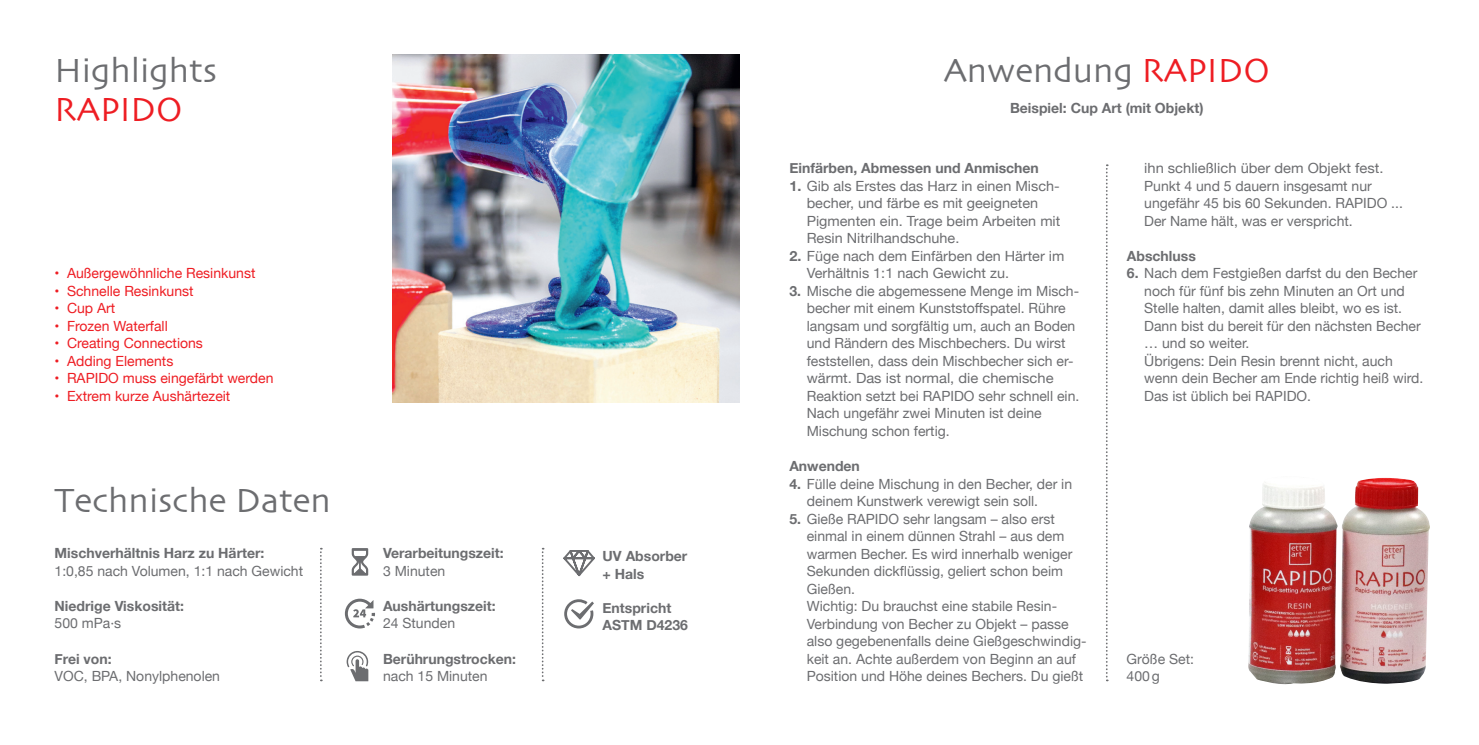
<style>
.page{position:relative;width:1479px;height:745px;background:#fff}
.page>*{position:absolute;margin:0;border:0;box-sizing:border-box;transform-origin:0 0}
.t1{font:35px "Skia";color:#6c6d70}
.t2{font:35px "Skia";color:#ee1d23}
.t3{font:14px/17.5px "Helvetica Neue";color:#6c6d70}
.t4{font:700 14px/17.5px "Helvetica Neue";color:#6c6d70}
.t5{font:14px "Helvetica Neue";color:#ee1d23}
.t6{font:14px/17.5px "Helvetica Neue";color:#6c6d70;scale:1.05 1}
.s1{color:#ee1d23}
.s2{font-weight:700}
</style>
<div class="page">
<img style="left:392px;top:55px;width:347px;height:347px">
<svg style="left:1106px;top:164px;width:1px;height:516px"></svg>
<svg style="left:320px;top:547px;width:2px;height:133px"></svg>
<svg style="left:542px;top:547px;width:1px;height:133px"></svg>
<svg style="left:345px;top:598px;width:30px;height:30px"></svg>
<svg style="left:352px;top:548px;width:16px;height:27px"></svg>
<svg style="left:346px;top:651px;width:22px;height:29px"></svg>
<img style="left:1248px;top:477px;width:182px;height:208px">
<svg style="left:563px;top:550px;width:32px;height:27px"></svg>
<svg style="left:564px;top:599px;width:30px;height:30px"></svg>
<h1 class="t1" style="left:55px;top:50px;width:164px">Highlights</h1>
<h1 class="t2" style="left:55px;top:88px;width:130px">RAPIDO</h1>
<p class="t5" style="left:55px;top:263px;width:202px">• Außergewöhnliche Resinkunst</p>
<p class="t5" style="left:55px;top:280px;width:140px">• Schnelle Resinkunst</p>
<p class="t5" style="left:55px;top:298px;width:62px">• Cup Art</p>
<p class="t5" style="left:55px;top:315px;width:115px">• Frozen Waterfall</p>
<p class="t5" style="left:55px;top:333px;width:150px">• Creating Connections</p>
<p class="t5" style="left:55px;top:350px;width:120px">• Adding Elements</p>
<p class="t5" style="left:55px;top:368px;width:220px">• RAPIDO muss eingefärbt werden</p>
<p class="t5" style="left:55px;top:385px;width:177px">• Extrem kurze Aushärtezeit</p>
<h1 class="t1" style="left:55px;top:479px;width:278px">Technische Daten</h1>
<p class="t4" style="left:55px;top:544px;width:211px">Mischverhältnis Harz zu Härter:</p>
<p class="t3" style="left:55px;top:562px;width:250px">1:0,85 nach Volumen, 1:1 nach Gewicht</p>
<p class="t4" style="left:55px;top:597px;width:131px">Niedrige Viskosität:</p>
<p class="t3" style="left:55px;top:615px;width:68px">500 mPa·s</p>
<p class="t4" style="left:55px;top:650px;width:59px">Frei von:</p>
<p class="t3" style="left:55px;top:668px;width:167px">VOC, BPA, Nonylphenolen</p>
<p class="t4" style="left:383px;top:544px;width:122px">Verarbeitungszeit:</p>
<p class="t3" style="left:383px;top:562px;width:64px">3 Minuten</p>
<p class="t4" style="left:383px;top:597px;width:114px">Aushärtungszeit:</p>
<p class="t3" style="left:383px;top:615px;width:74px">24 Stunden</p>
<p class="t4" style="left:383px;top:650px;width:135px">Berührungstrocken:</p>
<p class="t3" style="left:383px;top:668px;width:106px">nach 15 Minuten</p>
<p class="t4" style="left:602px;top:547px;width:86px">UV Absorber + Hals</p>
<p class="t4" style="left:602px;top:599px;width:87px">Entspricht<br>ASTM D4236</p>
<h1 class="t1" style="left:943px;top:50px;width:327px">Anwendung <span class="s1">RAPIDO</span></h1>
<p class="t4" style="left:1010px;top:100px;width:195px">Beispiel: Cup Art (mit Objekt)</p>
<p class="t4" style="left:789px;top:160px;width:251px">Einfärben, Abmessen und Anmischen</p>
<p class="t3" style="left:806px;top:178px;width:255px;text-indent:-17px"><span class="s2">1.</span> Gib als Erstes das Harz in einen Misch&shy;becher, und färbe es mit geeigneten Pigmenten ein. Trage beim Arbeiten mit Resin Nitrilhandschuhe.</p>
<p class="t3" style="left:806px;top:248px;width:259px;text-indent:-17px"><span class="s2">2.</span> Füge nach dem Einfärben den Härter im<br>Verhältnis 1:1 nach Gewicht zu.</p>
<p class="t3" style="left:806px;top:283px;width:274px;text-indent:-17px"><span class="s2">3.</span> Mische die abgemessene Menge im Misch&shy;becher mit einem Kunststoffspatel. Rühre langsam und sorgfältig um, auch an Boden und Rändern des Mischbechers. Du wirst feststellen, dass dein Mischbecher sich er&shy;wärmt. Das ist normal, die chemische Reaktion setzt bei RAPIDO sehr schnell ein.<br>Nach ungefähr zwei Minuten ist deine Mischung schon fertig.</p>
<p class="t4" style="left:789px;top:457px;width:72px">Anwenden</p>
<p class="t3" style="left:806px;top:475px;width:267px;text-indent:-17px"><span class="s2">4.</span> Fülle deine Mischung in den Becher, der in deinem Kunstwerk verewigt sein soll.</p>
<p class="t3" style="left:806px;top:510px;width:281px;text-indent:-17px"><span class="s2">5.</span> Gieße RAPIDO sehr langsam – also erst einmal in einem dünnen Strahl – aus dem warmen Becher. Es wird innerhalb weniger Sekunden dickflüssig, geliert schon beim Gießen.<br>Wichtig: Du brauchst eine stabile Resin-Verbindung von Becher zu Objekt – passe also gegebenenfalls deine Gießgeschwindig&shy;keit an. Achte außerdem von Beginn an auf Position und Höhe deines Bechers. Du gießt</p>
<p class="t6" style="left:1144px;top:160px;width:248px">ihn schließlich über dem Objekt fest.<br>Punkt 4 und 5 dauern insgesamt nur ungefähr 45 bis 60 Sekunden. RAPIDO ...<br>Der Name hält, was er verspricht.</p>
<p class="t4" style="left:1126px;top:247px;width:70px">Abschluss</p>
<p class="t3" style="left:1144px;top:265px;width:281px;text-indent:-17px"><span class="s2">6.</span> Nach dem Festgießen darfst du den Becher noch für fünf bis zehn Minuten an Ort und Stelle halten, damit alles bleibt, wo es ist.<br>Dann bist du bereit für den nächsten Becher … und so weiter.<br>Übrigens: Dein Resin brennt nicht, auch wenn dein Becher am Ende richtig heiß wird.<br>Das ist üblich bei RAPIDO.</p>
<p class="t3" style="left:1126px;top:650px;width:69px">Größe Set:<br>400g</p>
</div>
